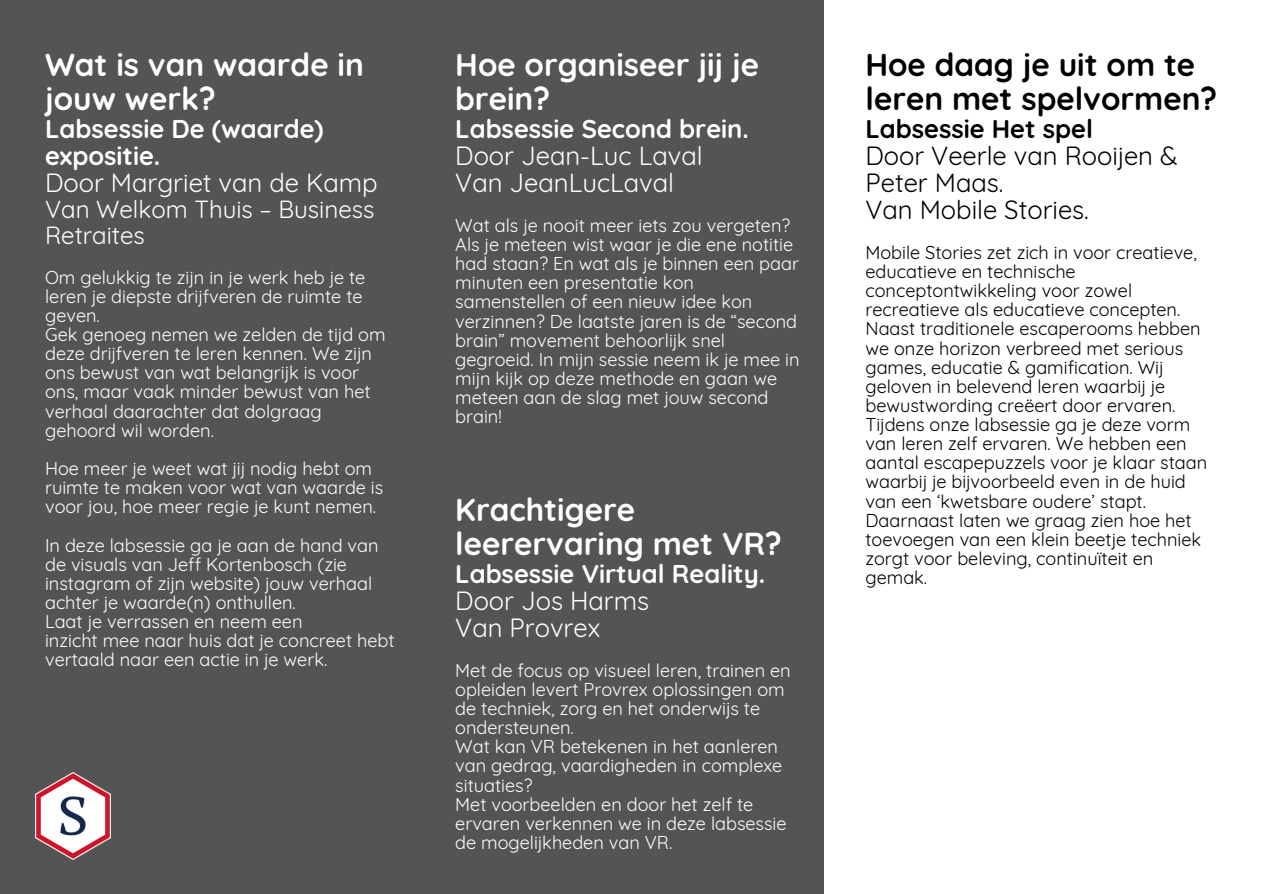
<style>
.page{position:relative;width:1263px;height:894px;background:#fff}
.page>*{position:absolute;margin:0;border:0;box-sizing:border-box;transform-origin:0 0}
.t1{font:700 31.65px/33.8px "Quicksand";color:#fff}
.t2{font:700 31.65px/33.8px "Quicksand";color:#000}
.t3{font:25.65px/27px "Quicksand";color:#fff}
.t4{font:700 25.65px/27px "Quicksand";color:#fff}
.t5{font:25.65px/27px "Quicksand";color:#000}
.t6{font:700 25.65px "Quicksand";color:#000}
.t7{font:24.15px/25.8px "Quicksand";color:#fff}
.t8{font:18.15px/19px "Quicksand";color:#fff}
.t9{font:18.15px/19px "Quicksand";color:#000}
</style>
<div class="page">
<div style="left:0;top:0;width:438px;height:893px;background:#545454"></div>
<div style="left:439px;top:0;width:384px;height:893px;background:#545454"></div>
<img style="left:35px;top:772px;width:76px;height:87px">
<h1 class="t1" style="left:45px;top:48px;width:320px">Wat is van waarde in jouw werk?</h1>
<h2 class="t4" style="left:45px;top:115px;width:280px">Labsessie De (waarde) expositie.</h2>
<h2 class="t3" style="left:45px;top:169px;width:334px">Door Margriet van de Kamp</h2>
<h3 class="t7" style="left:45px;top:196px;width:331px">Van Welkom Thuis – Business<br>Retraites</h3>
<p class="t8" style="left:45px;top:267px;width:342px">Om gelukkig te zijn in je werk heb je te leren je diepste drijfveren de ruimte te geven.<br>Gek genoeg nemen we zelden de tijd om deze drijfveren te leren kennen. We zijn ons bewust van wat belangrijk is voor ons, maar vaak minder bewust van het verhaal daarachter dat dolgraag gehoord wil worden.</p>
<p class="t8" style="left:45px;top:458px;width:340px">Hoe meer je weet wat jij nodig hebt om ruimte te maken voor wat van waarde is voor jou, hoe meer regie je kunt nemen.</p>
<p class="t8" style="left:45px;top:535px;width:351px">In deze labsessie ga je aan de hand van de visuals van Jeff Kortenbosch (zie instagram of zijn website) jouw verhaal achter je waarde(n) onthullen.<br>Laat je verrassen en neem een<br>inzicht mee naar huis dat je concreet hebt vertaald naar een actie in je werk.</p>
<h1 class="t1" style="left:455px;top:48px;width:305px">Hoe organiseer jij je brein?</h1>
<h2 class="t4" style="left:455px;top:115px;width:295px">Labsessie Second brein.</h2>
<h2 class="t3" style="left:455px;top:142px;width:249px">Door Jean-Luc Laval<br>Van JeanLucLaval</h2>
<p class="t8" style="left:455px;top:215px;width:346px">Wat als je nooit meer iets zou vergeten?<br>Als je meteen wist waar je die ene notitie had staan? En wat als je binnen een paar minuten een presentatie kon samenstellen of een nieuw idee kon verzinnen? De laatste jaren is de “second brain” movement behoorlijk snel gegroeid. In mijn sessie neem ik je mee in mijn kijk op deze methode en gaan we meteen aan de slag met jouw second brain!</p>
<h1 class="t1" style="left:455px;top:492px;width:328px">Krachtigere leerervaring met VR?</h1>
<h2 class="t4" style="left:455px;top:560px;width:311px">Labsessie Virtual Reality.</h2>
<h2 class="t3" style="left:455px;top:587px;width:195px">Door Jos Harms<br>Van Provrex</h2>
<p class="t8" style="left:455px;top:660px;width:337px">Met de focus op visueel leren, trainen en opleiden levert Provrex oplossingen om de techniek, zorg en het onderwijs te ondersteunen.<br>Wat kan VR betekenen in het aanleren van gedrag, vaardigheden in complexe situaties?<br>Met voorbeelden en door het zelf te ervaren verkennen we in deze labsessie de mogelijkheden van VR.</p>
<h1 class="t2" style="left:865px;top:48px;width:353px">Hoe daag je uit om te leren met spelvormen?</h1>
<h2 class="t6" style="left:865px;top:113px;width:229px">Labsessie Het spel</h2>
<h2 class="t5" style="left:865px;top:142px;width:314px">Door Veerle van Rooijen &amp;<br>Peter Maas.<br>Van Mobile Stories.</h2>
<p class="t9" style="left:865px;top:242px;width:343px">Mobile Stories zet zich in voor creatieve, educatieve en technische conceptontwikkeling voor zowel recreatieve als educatieve concepten.<br>Naast traditionele escaperooms hebben we onze horizon verbreed met serious games, educatie &amp; gamification. Wij geloven in belevend leren waarbij je bewustwording creëert door ervaren.<br>Tijdens onze labsessie ga je deze vorm van leren zelf ervaren. We hebben een aantal escapepuzzels voor je klaar staan waarbij je bijvoorbeeld even in de huid van een ‘kwetsbare oudere’ stapt.<br>Daarnaast laten we graag zien hoe het toevoegen van een klein beetje techniek zorgt voor beleving, continuïteit en gemak.</p>
</div>
